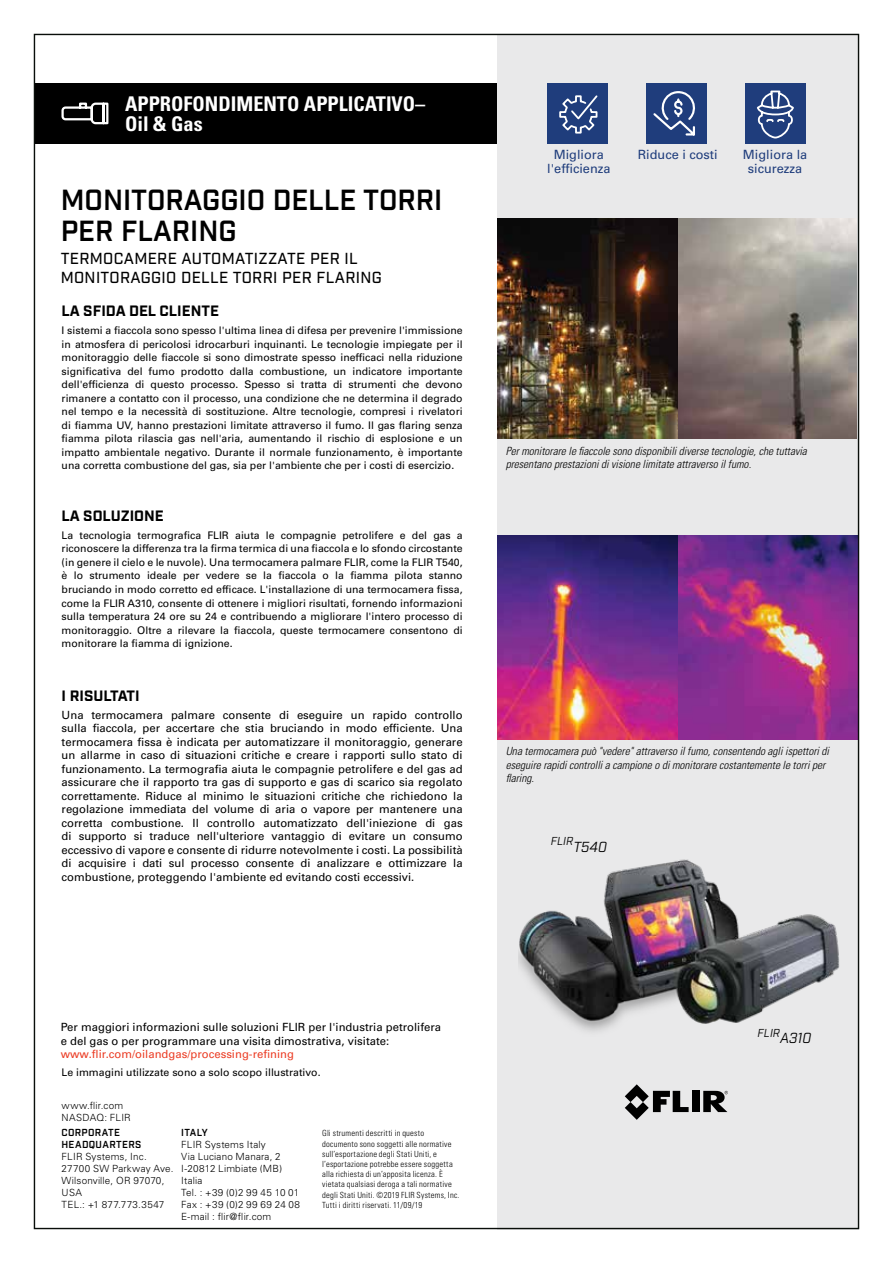
<style>
.page{position:relative;width:893px;height:1263px;background:#fff}
.page>*{position:absolute;margin:0;border:0;box-sizing:border-box;transform-origin:0 0}
.t1{font:600 28.2px/31px "Industry";color:#000}
.t2{font:700 condensed 20.25px/19.5px "Univers LT Std";color:#fff}
.t3{font:500 15.6px/18.6px "Industry";letter-spacing:.02em;color:#000}
.t4{font:700 15px "Industry";color:#000}
.t5{font:italic 14.1px "Industry";color:#000}
.t6{font:12.75px/14.2px "Univers LTCYR 55 Roman";color:#1f3d7c;text-align:center}
.t7{font:11.25px/13.5px "Univers LTCYR 55 Roman";color:#000;text-align:justify}
.t8{font:italic 300 condensed 11.25px/13.5px "Univers LT Std";color:#000}
.t9{font:11.25px "Univers LTCYR 55 Roman";color:#eb3d25}
.t10{font:italic 11.25px "Industry";color:#000}
.t11{font:10.5px/13.5px "Univers LT Std";color:#000;text-align:justify}
.t12{font:300 9.9px/12px "Univers LT Std";letter-spacing:.02em;color:#000}
.t13{font:600 9.9px/12px "Industry";letter-spacing:.035em;color:#000}
.t14{font:300 condensed 8.55px/10.2px "Univers LT Std";letter-spacing:.025em;color:#000}
</style>
<div class="page">
<div style="left:497px;top:34px;width:361px;height:1195px;background:#e9e9ea"></div>
<div style="left:692px;top:1091px;width:8px;height:21px;background:#000"></div>
<svg style="left:625px;top:1084px;width:64px;height:36px"></svg>
<svg style="left:703px;top:1091px;width:25px;height:21px"></svg>
<img style="left:497px;top:535px;width:360px;height:205px">
<img style="left:497px;top:219px;width:359px;height:219px">
<div style="left:34px;top:83px;width:463px;height:61px;background:#000"></div>
<svg style="left:61px;top:102px;width:48px;height:23px"></svg>
<div style="left:646px;top:83px;width:61px;height:61px;background:#1f3d7c"></div>
<svg style="left:653px;top:91px;width:42px;height:45px"></svg>
<div style="left:547px;top:83px;width:61px;height:60px;background:#1f3d7c"></div>
<svg style="left:559px;top:95px;width:39px;height:39px"></svg>
<div style="left:745px;top:83px;width:61px;height:61px;background:#1f3d7c"></div>
<svg style="left:756px;top:90px;width:38px;height:49px"></svg>
<img style="left:519px;top:859px;width:321px;height:173px">
<h2 class="t2" style="left:125px;top:94px;width:302px">APPROFONDIMENTO APPLICATIVO–<br>Oil &amp; Gas</h2>
<h1 class="t1" style="left:61px;top:185px;width:383px">MONITORAGGIO DELLE TORRI<br>PER FLARING</h1>
<h3 class="t3" style="left:61px;top:250px;width:323px">TERMOCAMERE AUTOMATIZZATE PER IL<br>MONITORAGGIO DELLE TORRI PER FLARING</h3>
<h3 class="t4" style="left:62px;top:302px;width:159px">LA SFIDA DEL CLIENTE</h3>
<p class="t11" style="left:62px;top:324px;width:403px">I sistemi a fiaccola sono spesso l'ultima linea di difesa per prevenire l'immissione in atmosfera di pericolosi idrocarburi inquinanti. Le tecnologie impiegate per il monitoraggio delle fiaccole si sono dimostrate spesso inefficaci nella riduzione significativa del fumo prodotto dalla combustione, un indicatore importante dell'efficienza di questo processo. Spesso si tratta di strumenti che devono rimanere a contatto con il processo, una condizione che ne determina il degrado nel tempo e la necessità di sostituzione. Altre tecnologie, compresi i rivelatori di fiamma UV, hanno prestazioni limitate attraverso il fumo. Il gas flaring senza fiamma pilota rilascia gas nell'aria, aumentando il rischio di esplosione e un impatto ambientale negativo. Durante il normale funzionamento, è importante una corretta combustione del gas, sia per l'ambiente che per i costi di esercizio.</p>
<h3 class="t4" style="left:62px;top:507px;width:104px">LA SOLUZIONE</h3>
<p class="t11" style="left:62px;top:528px;width:403px">La tecnologia termografica FLIR aiuta le compagnie petrolifere e del gas a riconoscere la differenza tra la firma termica di una fiaccola e lo sfondo circostante (in genere il cielo e le nuvole). Una termocamera palmare FLIR, come la FLIR T540, è lo strumento ideale per vedere se la fiaccola o la fiamma pilota stanno bruciando in modo corretto ed efficace. L'installazione di una termocamera fissa, come la FLIR A310, consente di ottenere i migliori risultati, fornendo informazioni sulla temperatura 24 ore su 24 e contribuendo a migliorare l'intero processo di monitoraggio. Oltre a rilevare la fiaccola, queste termocamere consentono di monitorare la fiamma di ignizione.</p>
<h3 class="t4" style="left:62px;top:686px;width:80px">I RISULTATI</h3>
<p class="t7" style="left:62px;top:707px;width:403px">Una termocamera palmare consente di eseguire un rapido controllo sulla fiaccola, per accertare che stia bruciando in modo efficiente. Una termocamera fissa è indicata per automatizzare il monitoraggio, generare un allarme in caso di situazioni critiche e creare i rapporti sullo stato di funzionamento. La termografia aiuta le compagnie petrolifere e del gas ad assicurare che il rapporto tra gas di supporto e gas di scarico sia regolato correttamente. Riduce al minimo le situazioni critiche che richiedono la regolazione immediata del volume di aria o vapore per mantenere una corretta combustione. Il controllo automatizzato dell'iniezione di gas di supporto si traduce nell'ulteriore vantaggio di evitare un consumo eccessivo di vapore e consente di ridurre notevolmente i costi. La possibilità di acquisire i dati sul processo consente di analizzare e ottimizzare la combustione, proteggendo l'ambiente ed evitando costi eccessivi.</p>
<p class="t6" style="left:547px;top:146px;width:65px">Migliora l'efficienza</p>
<p class="t6" style="left:638px;top:146px;width:82px">Riduce i costi</p>
<p class="t6" style="left:743px;top:146px;width:66px">Migliora la sicurezza</p>
<p class="t8" style="left:506px;top:444px;width:303px">Per monitorare le fiaccole sono disponibili diverse tecnologie, che tuttavia presentano prestazioni di visione limitate attraverso il fumo.</p>
<p class="t8" style="left:506px;top:744px;width:325px">Una termocamera può "vedere" attraverso il fumo, consentendo agli ispettori di eseguire rapidi controlli a campione o di monitorare costantemente le torri per flaring.</p>
<p class="t10" style="left:551px;top:834px;width:24px">FLIR</p>
<h3 class="t5" style="left:573px;top:838px;width:35px">T540</h3>
<p class="t7" style="left:61px;top:1020px;width:382px">Per maggiori informazioni sulle soluzioni FLIR per l'industria petrolifera e del gas o per programmare una visita dimostrativa, visitate:</p>
<p class="t9" style="left:61px;top:1046px;width:235px">www.flir.com/oilandgas/processing-refining</p>
<p class="t11" style="left:62px;top:1065px;width:260px">Le immagini utilizzate sono a solo scopo illustrativo.</p>
<p class="t12" style="left:62px;top:1099px;width:71px">www.flir.com<br>NASDAQ: FLIR</p>
<p class="t13" style="left:62px;top:1126px;width:81px">CORPORATE<br>HEADQUARTERS</p>
<p class="t12" style="left:62px;top:1150px;width:113px">FLIR Systems, Inc.<br>27700 SW Parkway Ave.<br>Wilsonville, OR 97070,<br>USA<br>TEL.: +1 877.773.3547</p>
<p class="t13" style="left:181px;top:1126px;width:28px">ITALY</p>
<p class="t12" style="left:181px;top:1138px;width:120px">FLIR Systems Italy<br>Via Luciano Manara, 2<br>I-20812 Limbiate (MB)<br>Italia<br>Tel. : +39 (0)2 99 45 10 01<br>Fax : +39 (0)2 99 69 24 08<br>E-mail : flir@flir.com</p>
<p class="t14" style="left:322px;top:1128px;width:139px">Gli strumenti descritti in questo documento sono soggetti alle normative sull’esportazione degli Stati Uniti, e l’esportazione potrebbe essere soggetta alla richiesta di un’apposita licenza. È vietata qualsiasi deroga a tali normative degli Stati Uniti. ©2019 FLIR Systems, Inc.<br>Tutti i diritti riservati. 11/09/19</p>
<p class="t10" style="left:758px;top:1026px;width:24px">FLIR</p>
<h3 class="t5" style="left:780px;top:1030px;width:33px">A310</h3>
</div>
